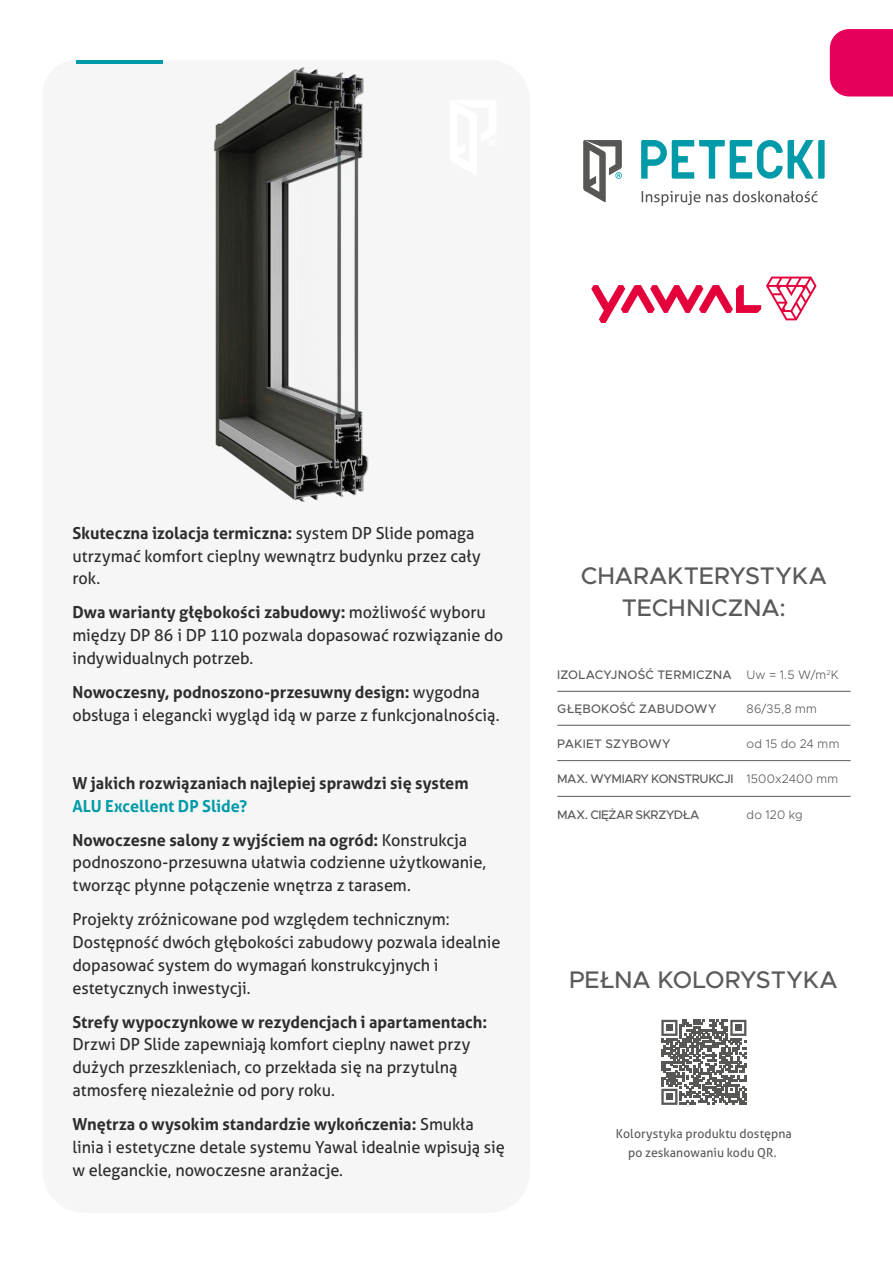
<style>
.page{position:relative;width:893px;height:1263px;background:#fff}
.page>*{position:absolute;margin:0;border:0;box-sizing:border-box;transform-origin:0 0}
.t1{font:500 24.15px/32.1px "Metropolis";letter-spacing:-.005em;color:#595a5c;text-align:center}
.t2{font:500 24.15px "Metropolis";letter-spacing:-.005em;color:#5a5b5c}
.t3{font:16.5px/22.8px "Aller";letter-spacing:-.005em;color:#2e2d2c}
.t4{font:700 16.5px/34px "Aller";color:#2e2d2c}
.t5{font:12.45px/18.8px "Aller";letter-spacing:.01em;color:#5a5b5c;text-align:center}
.t6{font:500 12.45px "Metropolis";letter-spacing:-.035em;color:#5a5b5c}
.t7{font:500 12.45px "Metropolis";letter-spacing:.02em;color:#5a5b5c}
.t8{font:500 12.45px "Metropolis";letter-spacing:.015em;color:#5a5b5c}
.t9{font:300 12.45px "Metropolis";letter-spacing:.015em;color:#5a5b5c}
.t10{font:500 12.45px "Metropolis";letter-spacing:-.03em;color:#5a5b5c}
.s1{font-weight:700}
.s2{color:#009ba8}
.s3{font-weight:400}
.s4{font-weight:300}
</style>
<div class="page">
<svg style="left:641px;top:140px;width:184px;height:39px"></svg>
<svg style="left:583px;top:140px;width:39px;height:62px"></svg>
<svg style="left:642px;top:191px;width:58px;height:15px"></svg>
<svg style="left:706px;top:191px;width:112px;height:11px"></svg>
<hr style="left:557px;top:691px;width:294px;height:1px;background:#595a5c">
<hr style="left:557px;top:725px;width:294px;height:1px;background:#595a5c">
<hr style="left:557px;top:760px;width:294px;height:1px;background:#595a5c">
<hr style="left:557px;top:796px;width:294px;height:1px;background:#595a5c">
<hr style="left:76px;top:60px;width:87px;height:3px;background:#009aa8">
<svg style="left:591px;top:277px;width:226px;height:46px"></svg>
<svg style="left:661px;top:1020px;width:85px;height:85px"></svg>
<div style="left:666px;top:1093px;width:7px;height:7px;background:#575756"></div>
<div style="left:830px;top:29px;width:63px;height:67px;background:#e6005b"></div>
<img style="left:83px;top:63px;width:286px;height:440px">
<p class="t3" style="left:72px;top:521px;width:410px"><span class="s1">Skuteczna izolacja termiczna:</span> system DP Slide pomaga utrzymać komfort cieplny wewnątrz budynku przez cały rok.</p>
<p class="t3" style="left:72px;top:601px;width:432px"><span class="s1">Dwa warianty głębokości zabudowy:</span> możliwość wyboru między DP 86 i DP 110 pozwala dopasować rozwiązanie do indywidualnych potrzeb.</p>
<p class="t3" style="left:72px;top:681px;width:429px"><span class="s1">Nowoczesny, podnoszono-przesuwny design:</span> wygodna obsługa i elegancki wygląd idą w parze z funkcjonalnością.</p>
<p class="t4" style="left:72px;top:766px;width:398px">W jakich rozwiązaniach najlepiej sprawdzi się system</p>
<p class="t4" style="left:72px;top:788px;width:396px"><span class="s2">ALU Excellent DP Slide?<br></span>Nowoczesne salony z wyjściem na ogród: <span class="s3">Konstrukcja</span></p>
<p class="t3" style="left:72px;top:851px;width:415px">podnoszono-przesuwna ułatwia codzienne użytkowanie, tworząc płynne połączenie wnętrza z tarasem.</p>
<p class="t3" style="left:72px;top:908px;width:429px">Projekty zróżnicowane pod względem technicznym:<br>Dostępność dwóch głębokości zabudowy pozwala idealnie dopasować system do wymagań konstrukcyjnych i estetycznych inwestycji.</p>
<p class="t4" style="left:72px;top:1004px;width:416px">Strefy wypoczynkowe w rezydencjach i apartamentach:</p>
<p class="t3" style="left:72px;top:1033px;width:399px">Drzwi DP Slide zapewniają komfort cieplny nawet przy dużych przeszkleniach, co przekłada się na przytulną atmosferę niezależnie od pory roku.</p>
<p class="t3" style="left:72px;top:1113px;width:434px"><span class="s1">Wnętrza o wysokim standardzie wykończenia:</span> Smukła linia i estetyczne detale systemu Yawal idealnie wpisują się w eleganckie, nowoczesne aranżacje.</p>
<h1 class="t1" style="left:581px;top:559px;width:247px">CHARAKTERYSTYKA<br>TECHNICZNA:</h1>
<p class="t7" style="left:557px;top:667px;width:283px">IZOLACYJNOŚĆ TERMICZNA <span class="s4">Uw = 1.5 W/m</span><sup>2</sup><span class="s4">K</span></p>
<p class="t8" style="left:557px;top:700px;width:161px">GŁĘBOKOŚĆ ZABUDOWY</p>
<p class="t9" style="left:747px;top:701px;width:72px">86/35,8 mm</p>
<p class="t8" style="left:557px;top:736px;width:115px">PAKIET SZYBOWY</p>
<p class="t9" style="left:747px;top:736px;width:94px">od 15 do 24 mm</p>
<p class="t6" style="left:557px;top:771px;width:283px">MAX. WYMIARY KONSTRUKCJI <span class="s4">1500x2400 mm</span></p>
<p class="t10" style="left:557px;top:807px;width:144px">MAX. CIĘŻAR SKRZYDŁA</p>
<p class="t9" style="left:747px;top:807px;width:58px">do 120 kg</p>
<h1 class="t2" style="left:569px;top:964px;width:270px">PEŁNA KOLORYSTYKA</h1>
<p class="t5" style="left:616px;top:1124px;width:178px">Kolorystyka produktu dostępna po zeskanowaniu kodu QR.</p>
</div>
